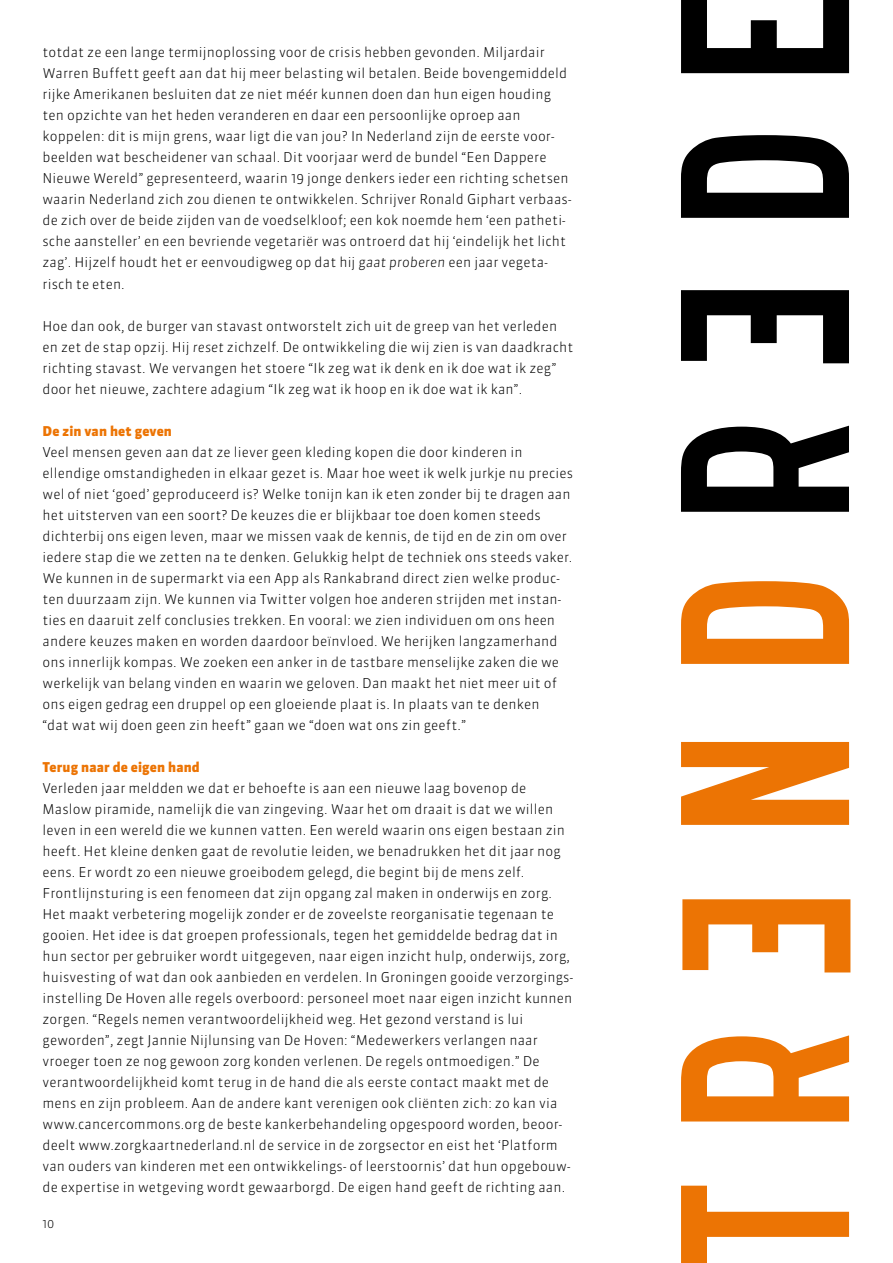
<style>
.page{position:relative;width:893px;height:1263px;background:#fff}
.page>*{position:absolute;margin:0;border:0;box-sizing:border-box;transform-origin:0 0}
.t1{font:300 13.5px/21px "Sanuk";letter-spacing:.01em;color:#000}
.t2{font:900 13.5px "Sanuk";letter-spacing:.01em;color:#ec7404}
.t3{font:300 12px "Sanuk";color:#000}
.s1{font-style:italic}
</style>
<div class="page">
<svg style="left:681px;top:1186px;width:168px;height:77px"></svg>
<svg style="left:681px;top:1035px;width:168px;height:86px"></svg>
<svg style="left:681px;top:0;width:168px;height:73px"></svg>
<svg style="left:681px;top:742px;width:168px;height:83px"></svg>
<svg style="left:681px;top:581px;width:168px;height:83px"></svg>
<svg style="left:681px;top:426px;width:168px;height:86px"></svg>
<svg style="left:681px;top:135px;width:168px;height:83px"></svg>
<svg style="left:681px;top:290px;width:168px;height:73px"></svg>
<svg style="left:682px;top:899px;width:168px;height:73px"></svg>
<p class="t1" style="left:43px;top:42px;width:530px">totdat ze een lange termijnoplossing voor de crisis hebben gevonden. Miljardair Warren Buffett geeft aan dat hij meer belasting wil betalen. Beide bovengemiddeld rijke Amerikanen besluiten dat ze niet méér kunnen doen dan hun eigen houding ten opzichte van het heden veranderen en daar een persoonlijke oproep aan koppelen: dit is mijn grens, waar ligt die van jou? In Nederland zijn de eerste voor&shy;beelden wat bescheidener van schaal. Dit voorjaar werd de bundel “Een Dappere Nieuwe Wereld” gepresenteerd, waarin 19 jonge denkers ieder een richting schetsen waarin Nederland zich zou dienen te ontwikkelen. Schrijver Ronald Giphart verbaas&shy;de zich over de beide zijden van de voedselkloof; een kok noemde hem ‘een patheti&shy;sche aansteller’ en een bevriende vegetariër was ontroerd dat hij ‘eindelijk het licht zag’. Hijzelf houdt het er eenvoudigweg op dat hij <span class="s1">gaat proberen</span> een jaar vegeta&shy;risch te eten.</p>
<p class="t1" style="left:43px;top:315px;width:532px">Hoe dan ook, de burger van stavast ontworstelt zich uit de greep van het verleden en zet de stap opzij. Hij <span class="s1">reset</span> zichzelf. De ontwikkeling die wij zien is van daadkracht richting stavast. We vervangen het stoere “Ik zeg wat ik denk en ik doe wat ik zeg” door het nieuwe, zachtere adagium “Ik zeg wat ik hoop en ik doe wat ik kan”.</p>
<p class="t2" style="left:43px;top:422px;width:131px">De zin van het geven</p>
<p class="t1" style="left:43px;top:441px;width:532px">Veel mensen geven aan dat ze liever geen kleding kopen die door kinderen in ellendige omstandigheden in elkaar gezet is. Maar hoe weet ik welk jurkje nu precies wel of niet ‘goed’ geproduceerd is? Welke tonijn kan ik eten zonder bij te dragen aan het uitsterven van een soort? De keuzes die er blijkbaar toe doen komen steeds dichterbij ons eigen leven, maar we missen vaak de kennis, de tijd en de zin om over iedere stap die we zetten na te denken. Gelukkig helpt de techniek ons steeds vaker.<br>We kunnen in de supermarkt via een App als Rankabrand direct zien welke produc&shy;ten duurzaam zijn. We kunnen via Twitter volgen hoe anderen strijden met instan&shy;ties en daaruit zelf conclusies trekken. En vooral: we zien individuen om ons heen andere keuzes maken en worden daardoor beïnvloed. We herijken langzamerhand ons innerlijk kompas. We zoeken een anker in de tastbare menselijke zaken die we werkelijk van belang vinden en waarin we geloven. Dan maakt het niet meer uit of ons eigen gedrag een druppel op een gloeiende plaat is. In plaats van te denken<br>“dat wat wij doen geen zin heeft” gaan we “doen wat ons zin geeft.”</p>
<p class="t2" style="left:43px;top:758px;width:159px">Terug naar de eigen hand</p>
<p class="t1" style="left:43px;top:777px;width:532px">Verleden jaar meldden we dat er behoefte is aan een nieuwe laag bovenop de Maslow piramide, namelijk die van zingeving. Waar het om draait is dat we willen leven in een wereld die we kunnen vatten. Een wereld waarin ons eigen bestaan zin heeft. Het kleine denken gaat de revolutie leiden, we benadrukken het dit jaar nog eens. Er wordt zo een nieuwe groeibodem gelegd, die begint bij de mens zelf.<br>Frontlijnsturing is een fenomeen dat zijn opgang zal maken in onderwijs en zorg.<br>Het maakt verbetering mogelijk zonder er de zoveelste reorganisatie tegenaan te gooien. Het idee is dat groepen professionals, tegen het gemiddelde bedrag dat in hun sector per gebruiker wordt uitgegeven, naar eigen inzicht hulp, onderwijs, zorg, huisvesting of wat dan ook aanbieden en verdelen. In Groningen gooide verzorgings&shy;instelling De Hoven alle regels overboord: personeel moet naar eigen inzicht kunnen zorgen. “Regels nemen verantwoordelijkheid weg. Het gezond verstand is lui geworden”, zegt Jannie Nijlunsing van De Hoven: “Medewerkers verlangen naar vroeger toen ze nog gewoon zorg konden verlenen. De regels ontmoedigen.” De verantwoordelijkheid komt terug in de hand die als eerste contact maakt met de mens en zijn probleem. Aan de andere kant verenigen ook cliënten zich: zo kan via www.cancercommons.org de beste kankerbehandeling opgespoord worden, beoor&shy;deelt www.zorgkaartnederland.nl de service in de zorgsector en eist het ‘Platform van ouders van kinderen met een ontwikkelings- of leerstoornis’ dat hun opgebouw&shy;de expertise in wetgeving wordt gewaarborgd. De eigen hand geeft de richting aan.</p>
<p class="t3" style="left:43px;top:1216px;width:13px">10</p>
</div>
